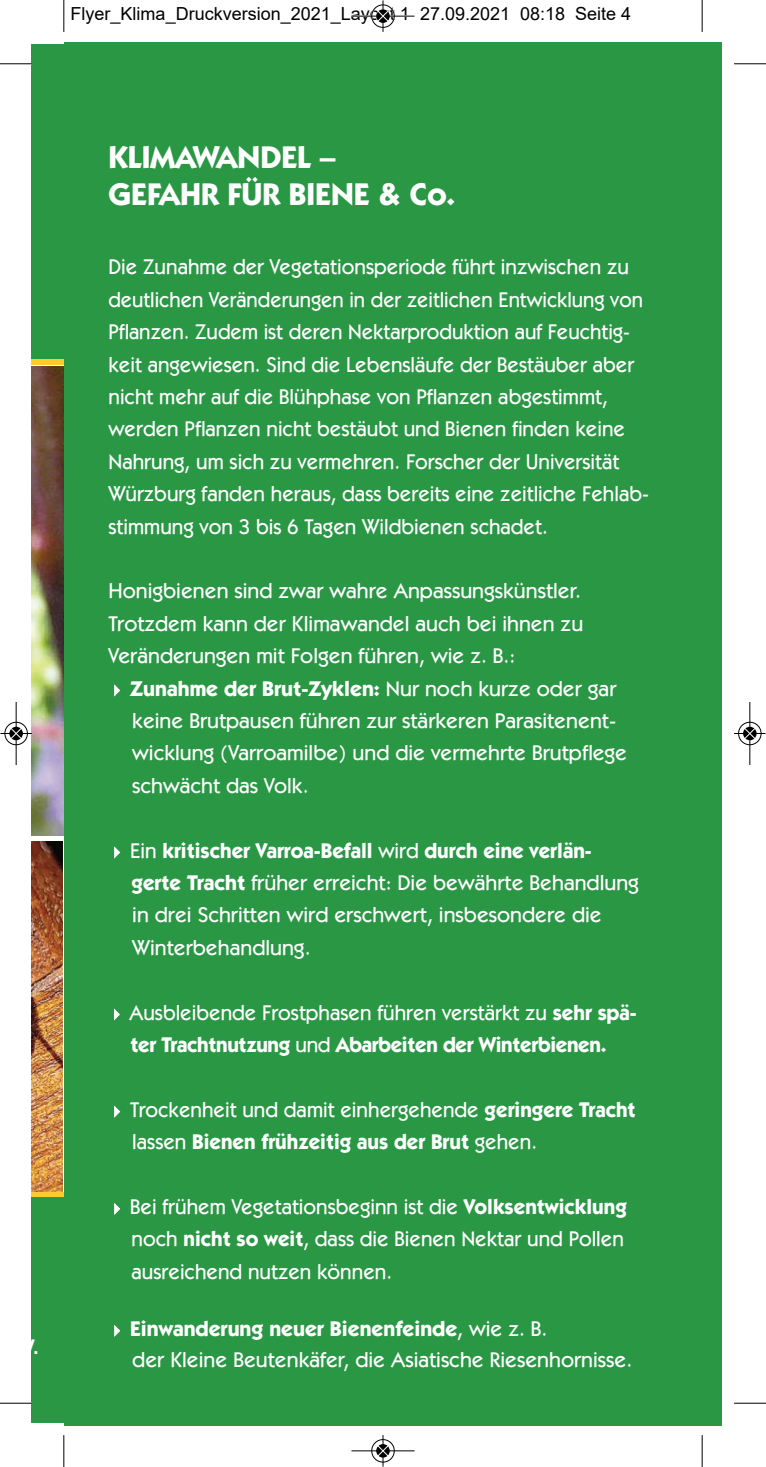
<style>
.page{position:relative;width:766px;height:1467px;background:#fff}
.page>*{position:absolute;margin:0;border:0;box-sizing:border-box;transform-origin:0 0}
.t1{font:700 31.5px "ITC Kabel Std";color:#fff}
.t2{font:500 21.38px/32.4px "ITC Kabel Std";color:#fff}
.t3{font:700 21.38px "ITC Kabel Std";color:#fff}
.t4{font:700 20.25px "Arial";color:#fff}
.t5{font:18px "Arial";color:#000}
.s1{font-weight:500}
.s2{font-weight:700}
</style>
<div class="page">
<div style="left:64px;top:42px;width:657px;height:1383px;background:#2a9745"></div>
<div style="left:32px;top:1196px;width:32px;height:226px;background:#2a9745"></div>
<img style="left:32px;top:366px;width:32px;height:470px">
<div style="left:32px;top:44px;width:32px;height:316px;background:#2a9745"></div>
<img style="left:32px;top:842px;width:31px;height:350px">
<hr style="left:32px;top:1192px;width:32px;height:4px;background:#fecb2f">
<div style="left:32px;top:359px;width:32px;height:5px;background:#fecb2f"></div>
<hr style="left:63px;top:0;width:1px;height:32px;background:#000">
<hr style="left:0;top:63px;width:32px;height:1px;background:#000">
<hr style="left:701px;top:0;width:1px;height:32px;background:#000">
<hr style="left:733px;top:63px;width:32px;height:1px;background:#000">
<hr style="left:63px;top:1435px;width:1px;height:32px;background:#000">
<hr style="left:0;top:1403px;width:32px;height:1px;background:#000">
<hr style="left:701px;top:1435px;width:1px;height:32px;background:#000">
<hr style="left:733px;top:1403px;width:32px;height:1px;background:#000">
<div style="left:371px;top:4px;width:24px;height:24px;border:1px solid #fff;border-radius:50%"></div>
<hr style="left:351px;top:16px;width:63px;height:1px;background:#000">
<hr style="left:382px;top:0;width:1px;height:32px;background:#000">
<div style="left:371px;top:5px;width:23px;height:23px;border:1px solid #000;border-radius:50%"></div>
<svg style="left:376px;top:9px;width:13px;height:14px"></svg>
<svg style="left:377px;top:10px;width:11px;height:12px"></svg>
<div style="left:371px;top:1439px;width:24px;height:24px;border:1px solid #fff;border-radius:50%"></div>
<hr style="left:351px;top:1450px;width:63px;height:1px;background:#000">
<hr style="left:382px;top:1435px;width:1px;height:32px;background:#000">
<div style="left:371px;top:1439px;width:23px;height:23px;border:1px solid #000;border-radius:50%"></div>
<svg style="left:376px;top:1444px;width:13px;height:14px"></svg>
<svg style="left:377px;top:1445px;width:11px;height:12px"></svg>
<div style="left:4px;top:721px;width:24px;height:24px;border:1px solid #fff;border-radius:50%"></div>
<hr style="left:16px;top:702px;width:1px;height:63px;background:#000">
<hr style="left:0;top:733px;width:32px;height:1px;background:#000">
<div style="left:5px;top:722px;width:23px;height:23px;border:1px solid #000;border-radius:50%"></div>
<svg style="left:9px;top:727px;width:14px;height:13px"></svg>
<svg style="left:10px;top:728px;width:12px;height:11px"></svg>
<div style="left:737px;top:721px;width:24px;height:24px;border:1px solid #fff;border-radius:50%"></div>
<hr style="left:749px;top:702px;width:1px;height:63px;background:#000">
<hr style="left:733px;top:733px;width:32px;height:1px;background:#000">
<div style="left:738px;top:722px;width:23px;height:23px;border:1px solid #000;border-radius:50%"></div>
<svg style="left:742px;top:727px;width:14px;height:13px"></svg>
<svg style="left:743px;top:728px;width:12px;height:11px"></svg>
<p class="t5" style="left:71px;top:4px;width:562px">Flyer_Klima_Druckversion_2021_Layout 1 27.09.2021 08:18 Seite 4</p>
<p class="t4" style="left:22px;top:1335px;width:19px">V.</p>
<p class="t1" style="left:108px;top:145px;width:228px">KLIMAWANDEL –</p>
<p class="t1" style="left:108px;top:183px;width:348px">GEFAHR FÜR BIENE &amp; Co.</p>
<p class="t2" style="left:108px;top:253px;width:542px">Die Zunahme der Vegetationsperiode führt inzwischen zu deutlichen Veränderungen in der zeitlichen Entwicklung von Pflanzen. Zudem ist deren Nektarproduktion auf Feuchtig&shy;keit angewiesen. Sind die Lebensläufe der Bestäuber aber nicht mehr auf die Blühphase von Pflanzen abgestimmt, werden Pflanzen nicht bestäubt und Bienen finden keine Nahrung, um sich zu vermehren. Forscher der Universität Würzburg fanden heraus, dass bereits eine zeitliche Fehlab&shy;stimmung von 3 bis 6 Tagen Wildbienen schadet.</p>
<p class="t2" style="left:108px;top:577px;width:474px">Honigbienen sind zwar wahre Anpassungskünstler.</p>
<p class="t2" style="left:108px;top:609px;width:476px">Trotzdem kann der Klimawandel auch bei ihnen zu</p>
<p class="t2" style="left:108px;top:641px;width:408px">Veränderungen mit Folgen führen, wie z. B.:</p>
<p class="t3" style="left:109px;top:680px;width:509px">✔ Zunahme der Brut-Zyklen: <span class="s1">Nur noch kurze oder gar</span></p>
<p class="t2" style="left:132px;top:706px;width:485px">keine Brutpausen führen zur stärkeren Parasitenent-</p>
<p class="t2" style="left:132px;top:739px;width:496px">wicklung (Varroamilbe) und die vermehrte Brutpflege</p>
<p class="t2" style="left:132px;top:771px;width:178px">schwächt das Volk.</p>
<p class="t3" style="left:109px;top:842px;width:484px">✔ <span class="s1">Ein</span> kritischer Varroa-Befall <span class="s1">wird</span> durch eine verlän-</p>
<p class="t2" style="left:131px;top:868px;width:508px"><span class="s2">gerte Tracht</span> früher erreicht: Die bewährte Behandlung</p>
<p class="t2" style="left:132px;top:901px;width:471px">in drei Schritten wird erschwert, insbesondere die</p>
<p class="t2" style="left:132px;top:933px;width:180px">Winterbehandlung.</p>
<p class="t2" style="left:109px;top:998px;width:529px">✔ Ausbleibende Frostphasen führen verstärkt zu <span class="s2">sehr spä-</span></p>
<p class="t3" style="left:130px;top:1037px;width:477px">ter Trachtnutzung <span class="s1">und</span> Abarbeiten der Winterbienen.</p>
<p class="t2" style="left:109px;top:1095px;width:528px">✔ Trockenheit und damit einhergehende <span class="s2">geringere Tracht</span></p>
<p class="t3" style="left:132px;top:1134px;width:406px"><span class="s1">lassen</span> Bienen frühzeitig aus der Brut <span class="s1">gehen.</span></p>
<p class="t2" style="left:109px;top:1192px;width:519px">✔ Bei frühem Vegetationsbeginn ist die <span class="s2">Volksentwicklung</span></p>
<p class="t2" style="left:131px;top:1225px;width:494px">noch <span class="s2">nicht so weit</span>, dass die Bienen Nektar und Pollen</p>
<p class="t2" style="left:131px;top:1257px;width:262px">ausreichend nutzen können.</p>
<p class="t3" style="left:109px;top:1321px;width:440px">✔ Einwanderung neuer Bienenfeinde<span class="s1">, wie z. B.</span></p>
<p class="t2" style="left:132px;top:1346px;width:501px">der Kleine Beutenkäfer, die Asiatische Riesenhornisse.</p>
</div>
